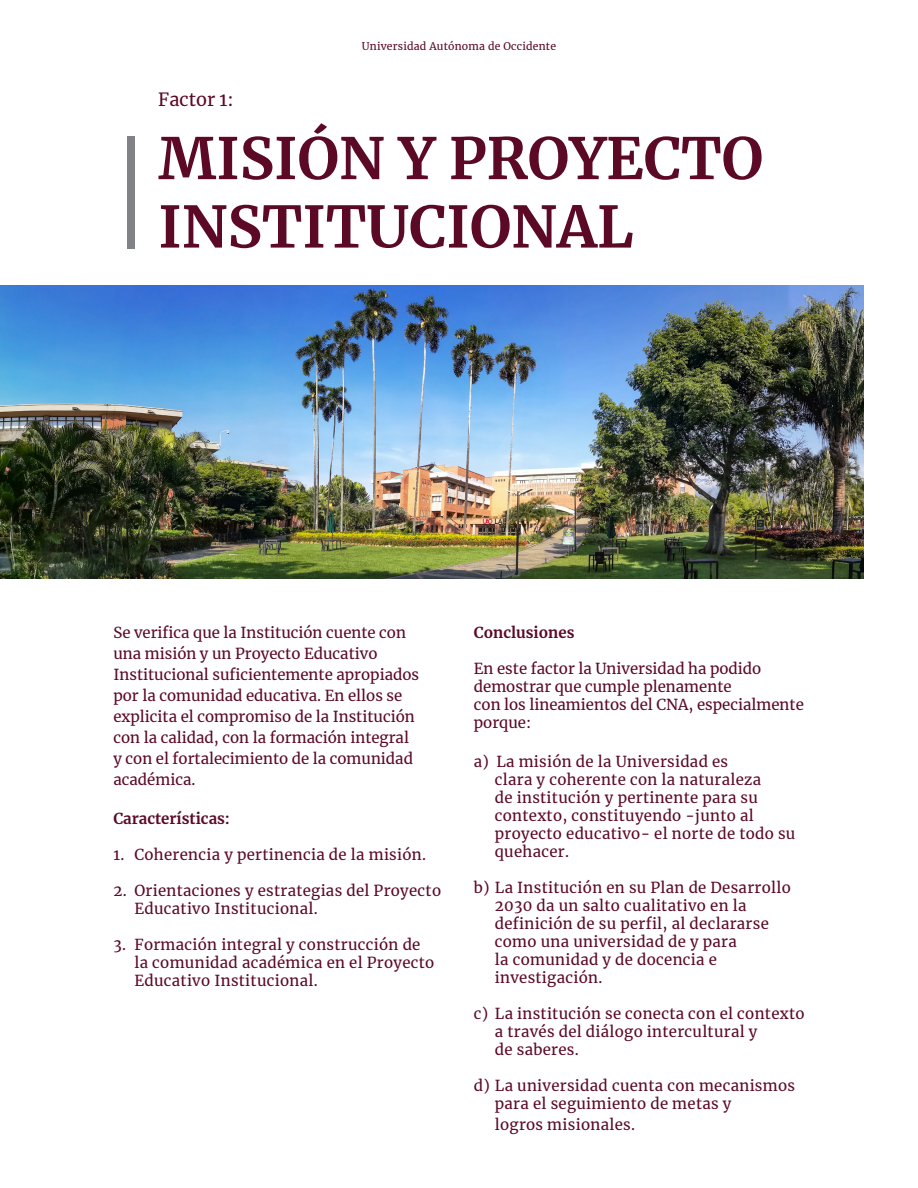
<style>
.page{position:relative;width:918px;height:1188px;background:#fff}
.page>*{position:absolute;margin:0;border:0;box-sizing:border-box;transform-origin:0 0}
.factores{font:700 57px/68.4px "Merriweather";color:#5b0925}
.t1{font:18px "Merriweather";color:#5b0925}
.TABULADOS{font:15px/18px "Merriweather";letter-spacing:.02em;color:#5b0925}
.TABULADOS-2{font:15px/21px "Merriweather";color:#5b0925}
.t2{font:700 15px "Merriweather";color:#5b0925}
.t3{font:10.5px "Merriweather";letter-spacing:.02em;color:#5b0925}
</style>
<div class="page">
<div style="left:128px;top:136px;width:7px;height:113px;background:#808285"></div>
<img style="left:0;top:286px;width:864px;height:292px">
<p class="t1" style="left:158px;top:87px;width:77px">Factor 1:</p>
<p class="t3" style="left:362px;top:39px;width:196px">Universidad Autónoma de Occidente</p>
<p class="factores" style="left:158px;top:123px;width:606px">MISIÓN Y PROYECTO<br>INSTITUCIONAL</p>
<p class="TABULADOS-2" style="left:113px;top:621px;width:307px">Se verifica que la Institución cuente con una misión y un Proyecto Educativo Institucional suficientemente apropiados por la comunidad educativa. En ellos se explicita el compromiso de la Institución con la calidad, con la formación integral y con el fortalecimiento de la comunidad académica.</p>
<p class="t2" style="left:113px;top:808px;width:118px">Características:</p>
<p class="TABULADOS" style="left:113px;top:845px;width:314px">1. Coherencia y pertinencia de la misión.</p>
<p class="TABULADOS" style="left:134px;top:881px;width:308px;text-indent:-21px">2. Orientaciones y estrategias del Proyecto<br>Educativo Institucional.</p>
<p class="TABULADOS" style="left:134px;top:935px;width:301px;text-indent:-21px">3. Formación integral y construcción de la comunidad académica en el Proyecto<br>Educativo Institucional.</p>
<p class="t2" style="left:474px;top:622px;width:102px">Conclusiones</p>
<p class="TABULADOS-2" style="left:474px;top:659px;width:289px;line-height:18px">En este factor la Universidad ha podido demostrar que cumple plenamente</p>
<p class="TABULADOS-2" style="left:474px;top:695px;width:331px;line-height:18px">con los lineamientos del CNA, especialmente porque:</p>
<p class="TABULADOS" style="left:495px;top:752px;width:302px;text-indent:-21px">a) La misión de la Universidad es<br>clara y coherente con la naturaleza<br>de institución y pertinente para su contexto, constituyendo -junto al proyecto educativo- el norte de todo su quehacer.</p>
<p class="TABULADOS" style="left:495px;top:878px;width:297px;text-indent:-21px">b) La Institución en su Plan de Desarrollo<br>2030 da un salto cualitativo en la definición de su perfil, al declararse como una universidad de y para<br>la comunidad y de docencia e investigación.</p>
<p class="TABULADOS" style="left:495px;top:1004px;width:311px;text-indent:-21px">c) La institución se conecta con el contexto a través del diálogo intercultural y<br>de saberes.</p>
<p class="TABULADOS" style="left:495px;top:1076px;width:302px;text-indent:-21px">d) La universidad cuenta con mecanismos para el seguimiento de metas y</p>
<p class="TABULADOS" style="left:495px;top:1115px;width:142px">logros misionales.</p>
</div>
